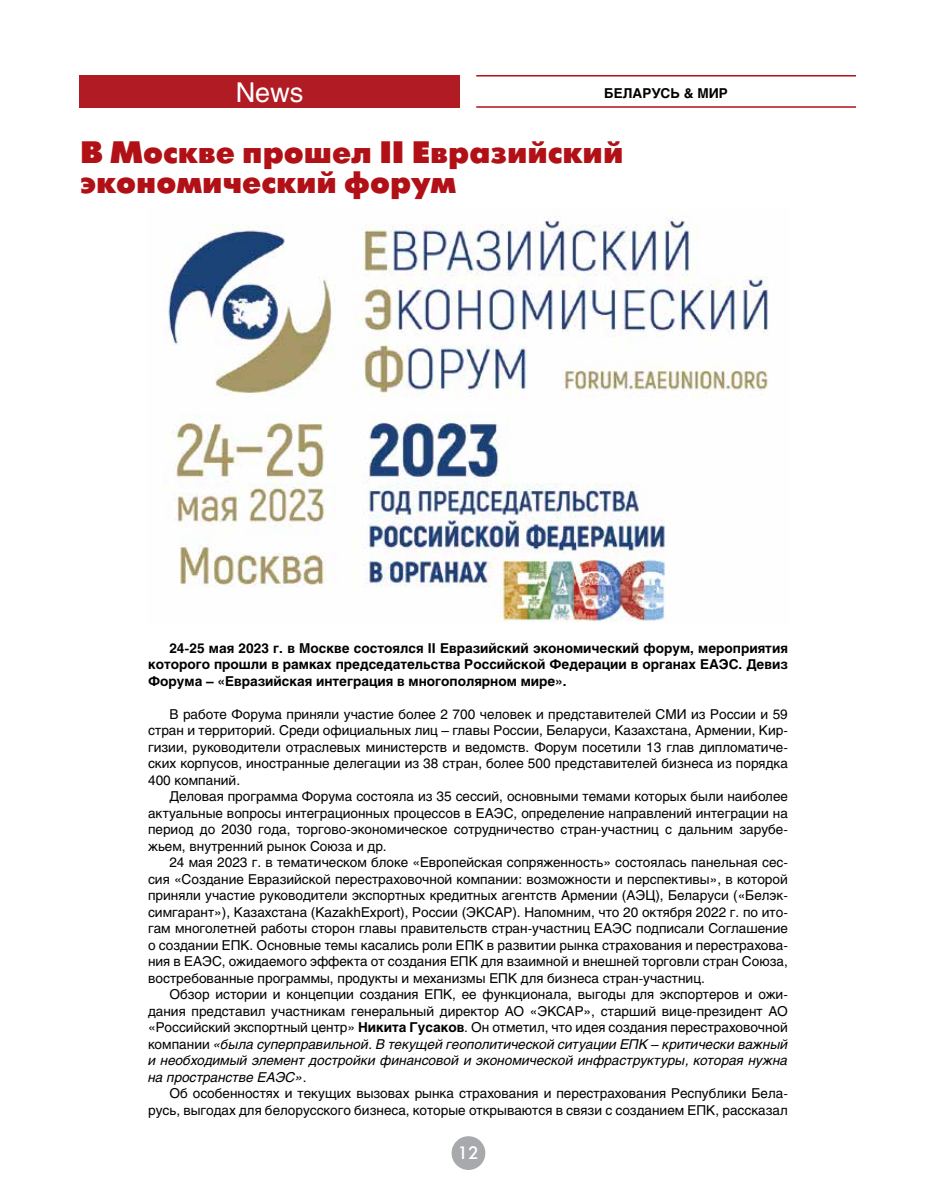
<style>
.page{position:relative;width:936px;height:1191px;background:#fff}
.page>*{position:absolute;margin:0;border:0;box-sizing:border-box;transform-origin:0 0}
.t1{font:31.05px/30px "Futuris XC";color:#b11116}
.t2{font:27px "Helios C";color:#fff}
.t3{font:18px "Futura Futuris C";color:#fff}
.t4{font:13.5px/16.5px "Helios C";color:#000;text-align:justify}
.t5{font:700 13.5px/16.5px "Helios C";color:#000;text-align:justify}
.s1{font-weight:700}
.s2{font-style:italic}
</style>
<div class="page">
<div style="left:451px;top:1136px;width:34px;height:34px;background:#a7a9ac;border-radius:50%"></div>
<img style="left:168px;top:207px;width:601px;height:415px">
<div style="left:80px;top:75px;width:379px;height:33px;background:#b11b24"></div>
<hr style="left:476px;top:75px;width:379px;height:1px;background:#b11116">
<hr style="left:476px;top:106px;width:379px;height:2px;background:#b11116">
<h2 class="t2" style="left:236px;top:76px;width:69px">News</h2>
<p class="t5" style="left:604px;top:85px;width:125px">БЕЛАРУСЬ &amp; МИР</p>
<h1 class="t1" style="left:80px;top:138px;width:545px">В Москве прошел II Евразийский экономический форум</h1>
<p class="t5" style="left:148px;top:639px;width:641px;text-indent:21px">24-25 мая 2023 г. в Москве состоялся II Евразийский экономический форум, мероприятия которого прошли в рамках председательства Российской Федерации в органах ЕАЭС. Девиз Форума – «Евразийская интеграция в многополярном мире».</p>
<p class="t4" style="left:148px;top:705px;width:641px;text-indent:21px">В работе Форума приняли участие более 2 700 человек и представителей СМИ из России и 59 стран и территорий. Среди официальных лиц – главы России, Беларуси, Казахстана, Армении, Кир&shy;гизии, руководители отраслевых министерств и ведомств. Форум посетили 13 глав дипломатиче&shy;ских корпусов, иностранные делегации из 38 стран, более 500 представителей бизнеса из порядка 400 компаний.</p>
<p class="t4" style="left:148px;top:788px;width:641px;text-indent:21px">Деловая программа Форума состояла из 35 сессий, основными темами которых были наиболее актуальные вопросы интеграционных процессов в ЕАЭС, определение направлений интеграции на период до 2030 года, торгово-экономическое сотрудничество стран-участниц с дальним зарубе&shy;жьем, внутренний рынок Союза и др.</p>
<p class="t4" style="left:148px;top:854px;width:641px;text-indent:21px">24 мая 2023 г. в тематическом блоке «Европейская сопряженность» состоялась панельная сес&shy;сия «Создание Евразийской перестраховочной компании: возможности и перспективы», в которой приняли участие руководители экспортных кредитных агентств Армении (АЭЦ), Беларуси («Белэк&shy;симгарант»), Казахстана (KazakhExport), России (ЭКСАР). Напомним, что 20 октября 2022 г. по ито&shy;гам многолетней работы сторон главы правительств стран-участниц ЕАЭС подписали Соглашение о создании ЕПК. Основные темы касались роли ЕПК в развитии рынка страхования и перестрахова&shy;ния в ЕАЭС, ожидаемого эффекта от создания ЕПК для взаимной и внешней торговли стран Союза, востребованные программы, продукты и механизмы ЕПК для бизнеса стран-участниц.</p>
<p class="t4" style="left:148px;top:986px;width:641px;text-indent:21px">Обзор истории и концепции создания ЕПК, ее функционала, выгоды для экспортеров и ожи&shy;дания представил участникам генеральный директор АО «ЭКСАР», старший вице-президент АО «Российский экспортный центр» <span class="s1">Никита Гусаков</span>. Он отметил, что идея создания перестраховочной компании <span class="s2">«была суперправильной. В текущей геополитической ситуации ЕПК – критически важный и необходимый элемент достройки финансовой и экономической инфраструктуры, которая нужна на пространстве ЕАЭС»</span>.</p>
<p class="t4" style="left:148px;top:1085px;width:641px;text-align:right">Об особенностях и текущих вызовах рынка страхования и перестрахования Республики Бела&shy;русь, выгодах для белорусского бизнеса, которые открываются в связи с созданием ЕПК, рассказал</p>
<h3 class="t3" style="left:457px;top:1142px;width:23px">12</h3>
</div>
